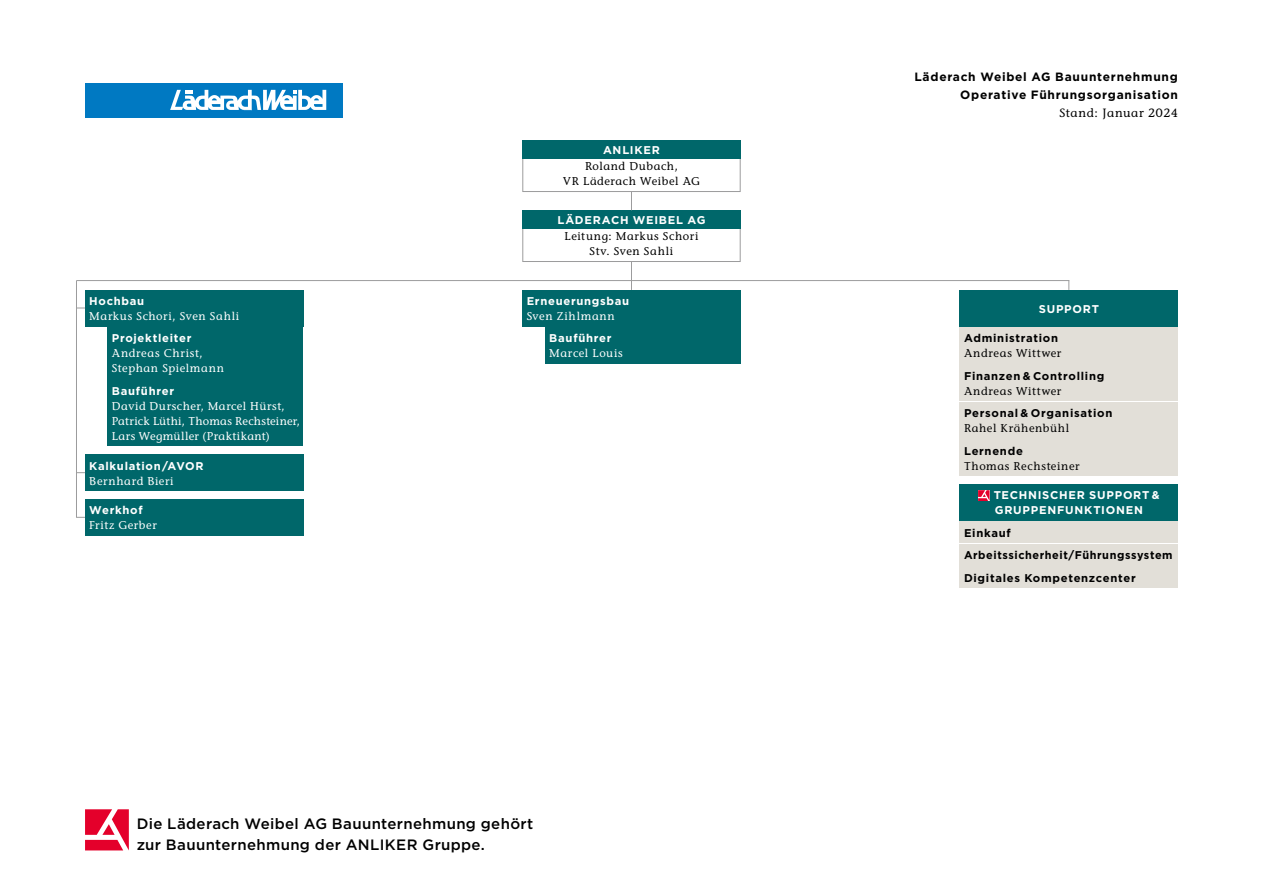
<style>
.page{position:relative;width:1263px;height:893px;background:#fff}
.page>*{position:absolute;margin:0;border:0;box-sizing:border-box;transform-origin:0 0}
.t1{font:500 15px/21px "Gotham";letter-spacing:.025em;color:#000}
.t2{font:700 12px/18px "Gotham";letter-spacing:.06em;color:#000;text-align:right}
.t3{font:500 12px "Stone Informal Std";letter-spacing:.045em;color:#000}
.t4{font:500 11.25px/15px "Stone Informal Std";letter-spacing:.045em;color:#fff}
.t5{font:700 11.25px/15px "Gotham";letter-spacing:.065em;color:#fff}
.t6{font:700 11.25px/22.5px "Gotham";letter-spacing:.06em;color:#000}
.t7{font:500 11.25px/15px "Stone Informal Std";letter-spacing:.055em;color:#000;text-align:center}
.t8{font:500 11.25px "Stone Informal Std";letter-spacing:.065em;color:#fff}
</style>
<div class="page">
<svg style="left:85px;top:809px;width:44px;height:41px"></svg>
<hr style="left:77px;top:280px;width:992px;height:1px;background:#9c9c9d">
<div style="left:960px;top:290px;width:218px;height:36px;background:#00676a"></div>
<div style="left:960px;top:327px;width:218px;height:36px;background:#e2dfd8"></div>
<div style="left:960px;top:365px;width:218px;height:36px;background:#e2dfd8"></div>
<div style="left:960px;top:484px;width:218px;height:36px;background:#00676a"></div>
<svg style="left:978px;top:490px;width:11px;height:11px"></svg>
<hr style="left:76px;top:280px;width:1px;height:238px;background:#9c9c9d">
<div style="left:85px;top:290px;width:218px;height:36px;background:#00676a"></div>
<div style="left:85px;top:499px;width:218px;height:36px;background:#00676a"></div>
<div style="left:522px;top:210px;width:218px;height:18px;background:#00676a"></div>
<div style="left:85px;top:83px;width:258px;height:34px;background:#0079c2"></div>
<svg style="left:170px;top:90px;width:156px;height:20px"></svg>
<div style="left:108px;top:327px;width:195px;height:51px;background:#00676a"></div>
<div style="left:522px;top:290px;width:218px;height:36px;background:#00676a"></div>
<svg style="left:522px;top:227px;width:219px;height:63px"></svg>
<div style="left:545px;top:327px;width:195px;height:36px;background:#00676a"></div>
<div style="left:960px;top:402px;width:218px;height:36px;background:#e2dfd8"></div>
<div style="left:960px;top:440px;width:218px;height:36px;background:#e2dfd8"></div>
<svg style="left:522px;top:157px;width:219px;height:53px"></svg>
<div style="left:522px;top:140px;width:218px;height:18px;background:#00676a"></div>
<div style="left:960px;top:522px;width:218px;height:21px;background:#e2dfd8"></div>
<div style="left:960px;top:544px;width:218px;height:21px;background:#e2dfd8"></div>
<div style="left:960px;top:567px;width:218px;height:21px;background:#e2dfd8"></div>
<div style="left:85px;top:455px;width:218px;height:36px;background:#00676a"></div>
<div style="left:108px;top:380px;width:195px;height:66px;background:#00676a"></div>
<p class="t5" style="left:603px;top:142px;width:58px">ANLIKER</p>
<p class="t7" style="left:563px;top:159px;width:138px">Roland Dubach,<br>VR Läderach Weibel AG</p>
<p class="t5" style="left:557px;top:212px;width:150px">LÄDERACH WEIBEL AG</p>
<p class="t5" style="left:89px;top:293px;width:56px">Hochbau</p>
<p class="t4" style="left:89px;top:309px;width:152px">Markus Schori, Sven Sahli</p>
<p class="t5" style="left:112px;top:331px;width:81px">Projektleiter</p>
<p class="t4" style="left:112px;top:346px;width:114px">Andreas Christ,<br>Stephan Spielmann</p>
<p class="t5" style="left:112px;top:383px;width:64px">Bauführer</p>
<p class="t4" style="left:112px;top:399px;width:190px">David Durscher, Marcel Hürst,<br>Patrick Lüthi, Thomas Rechsteiner,<br>Lars Wegmüller (Praktikant)</p>
<p class="t5" style="left:89px;top:458px;width:116px">Kalkulation/AVOR</p>
<p class="t4" style="left:89px;top:473px;width:86px">Bernhard Bieri</p>
<p class="t5" style="left:89px;top:503px;width:55px">Werkhof</p>
<p class="t4" style="left:89px;top:518px;width:69px">Fritz Gerber</p>
<p class="t7" style="left:564px;top:229px;width:136px">Leitung: Markus Schori<br>Stv. Sven Sahli</p>
<p class="t5" style="left:527px;top:293px;width:104px">Erneuerungsbau</p>
<p class="t8" style="left:527px;top:309px;width:90px">Sven Zihlmann</p>
<p class="t5" style="left:549px;top:331px;width:64px">Bauführer</p>
<p class="t4" style="left:549px;top:346px;width:75px">Marcel Louis</p>
<h1 class="t1" style="left:137px;top:813px;width:398px">Die Läderach Weibel AG Bauunternehmung gehört zur Bauunternehmung der ANLIKER Gruppe.</h1>
<p class="t2" style="left:914px;top:68px;width:265px">Läderach Weibel AG Bauunternehmung<br>Operative Führungsorganisation</p>
<p class="t3" style="left:1059px;top:106px;width:120px">Stand: Januar 2024</p>
<p class="t5" style="left:1039px;top:301px;width:62px">SUPPORT</p>
<p class="t6" style="left:964px;top:327px;width:96px">Administration</p>
<p class="t7" style="left:964px;top:346px;width:99px">Andreas Wittwer</p>
<p class="t6" style="left:964px;top:365px;width:142px">Finanzen &amp; Controlling</p>
<p class="t7" style="left:964px;top:383px;width:99px">Andreas Wittwer</p>
<p class="t6" style="left:964px;top:402px;width:150px">Personal &amp; Organisation</p>
<p class="t7" style="left:964px;top:421px;width:107px">Rahel Krähenbühl</p>
<p class="t6" style="left:964px;top:439px;width:60px">Lernende</p>
<p class="t7" style="left:964px;top:458px;width:117px">Thomas Rechsteiner</p>
<p class="t5" style="left:994px;top:488px;width:167px">TECHNISCHER SUPPORT &amp;<br>GRUPPENFUNKTIONEN</p>
<p class="t6" style="left:964px;top:521px;width:210px">Einkauf<br>Arbeitssicherheit/Führungssystem<br>Digitales Kompetenzcenter</p>
</div>
